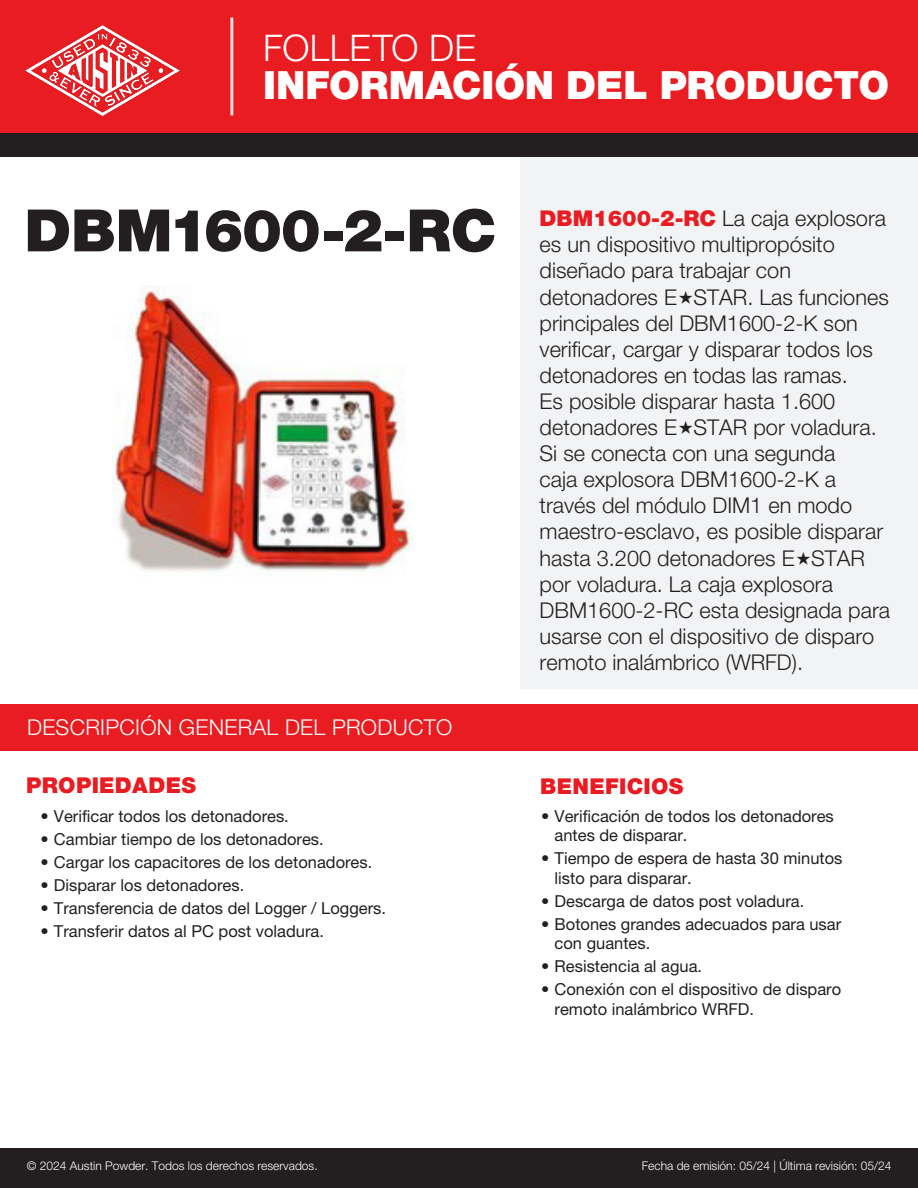
<style>
.page{position:relative;width:918px;height:1188px;background:#fff}
.page>*{position:absolute;margin:0;border:0;box-sizing:border-box;transform-origin:0 0}
.t1{font:900 58.5px "Helvetica Neue CE";letter-spacing:-.025em;color:#231f20}
.t2{font:900 39px "Helvetica Neue CE";color:#fff}
.t3{font:300 36.75px "Helvetica Neue CE";letter-spacing:.01em;color:#fff}
.t4{font:300 21.9px "Helvetica Neue CE";letter-spacing:.015em;color:#fff}
.t5{font:900 21.9px "Helvetica Neue CE";letter-spacing:.015em;color:#e91c22}
.t6{font:300 21.75px/26.1px "Helvetica Neue CE";color:#231f20}
.t7{font:16.5px/19.5px "Helvetica Neue CE";color:#231f20}
.t8{font:300 12px "Helvetica Neue CE";color:#fff}
.s1{font-weight:900;color:#e91c22}
</style>
<div class="page">
<div style="left:521px;top:151px;width:397px;height:537px;background:#f2f3f4"></div>
<div style="left:0;top:0;width:918px;height:134px;background:#e91c22"></div>
<img style="left:26px;top:25px;width:153px;height:90px">
<hr style="left:230px;top:18px;width:3px;height:97px;background:#dcdddf">
<div style="left:0;top:134px;width:918px;height:23px;background:#231f20"></div>
<div style="left:0;top:1148px;width:918px;height:40px;background:#231f20"></div>
<div style="left:0;top:704px;width:918px;height:47px;background:#e91c22"></div>
<img style="left:112px;top:286px;width:301px;height:289px">
<p class="t3" style="left:263px;top:26px;width:214px">FOLLETO DE</p>
<p class="t2" style="left:263px;top:61px;width:628px">INFORMACIÓN DEL PRODUCTO</p>
<p class="t1" style="left:24px;top:194px;width:474px">DBM1600-2-RC</p>
<p class="t4" style="left:27px;top:715px;width:427px">DESCRIPCIÓN GENERAL DEL PRODUCTO</p>
<p class="t5" style="left:26px;top:772px;width:171px">PROPIEDADES</p>
<p class="t7" style="left:40px;top:808px;width:250px">• Verificar todos los detonadores.</p>
<p class="t7" style="left:40px;top:831px;width:285px">• Cambiar tiempo de los detonadores.</p>
<p class="t7" style="left:40px;top:854px;width:333px">• Cargar los capacitores de los detonadores.</p>
<p class="t7" style="left:40px;top:877px;width:205px">• Disparar los detonadores.</p>
<p class="t7" style="left:40px;top:900px;width:347px">• Transferencia de datos del Logger / Loggers.</p>
<p class="t7" style="left:40px;top:923px;width:285px">• Transferir datos al PC post voladura.</p>
<p class="t6" style="left:540px;top:207px;width:352px"><span class="s1">DBM1600-2-RC</span> La caja explosora es un dispositivo multipropósito diseñado para trabajar con detonadores E STAR. Las funciones principales del DBM1600-2-K son verificar, cargar y disparar todos los detonadores en todas las ramas.<br>Es posible disparar hasta 1.600 detonadores E STAR por voladura.<br>Si se conecta con una segunda<br>caja explosora DBM1600-2-K a través del módulo DIM1 en modo maestro-esclavo, es posible disparar hasta 3.200 detonadores E STAR por voladura. La caja explosora<br>DBM1600-2-RC esta designada para usarse con el dispositivo de disparo remoto inalámbrico (WRFD).</p>
<p class="t5" style="left:540px;top:772px;width:145px">BENEFICIOS</p>
<p class="t7" style="left:555px;top:808px;width:281px;text-indent:-14px">• Verificación de todos los detonadores antes de disparar.</p>
<p class="t7" style="left:555px;top:850px;width:289px;text-indent:-14px">• Tiempo de espera de hasta 30 minutos listo para disparar.</p>
<p class="t7" style="left:541px;top:893px;width:265px">• Descarga de datos post voladura.</p>
<p class="t7" style="left:555px;top:916px;width:288px;text-indent:-14px">• Botones grandes adecuados para usar con guantes.</p>
<p class="t7" style="left:541px;top:958px;width:163px">• Resistencia al agua.</p>
<p class="t7" style="left:555px;top:981px;width:288px;text-indent:-14px">• Conexión con el dispositivo de disparo remoto inalámbrico WRFD.</p>
<p class="t8" style="left:27px;top:1158px;width:292px">© 2024 Austin Powder. Todos los derechos reservados.</p>
<p class="t8" style="left:642px;top:1158px;width:251px">Fecha de emisión: 05/24 | Última revisión: 05/24</p>
</div>
